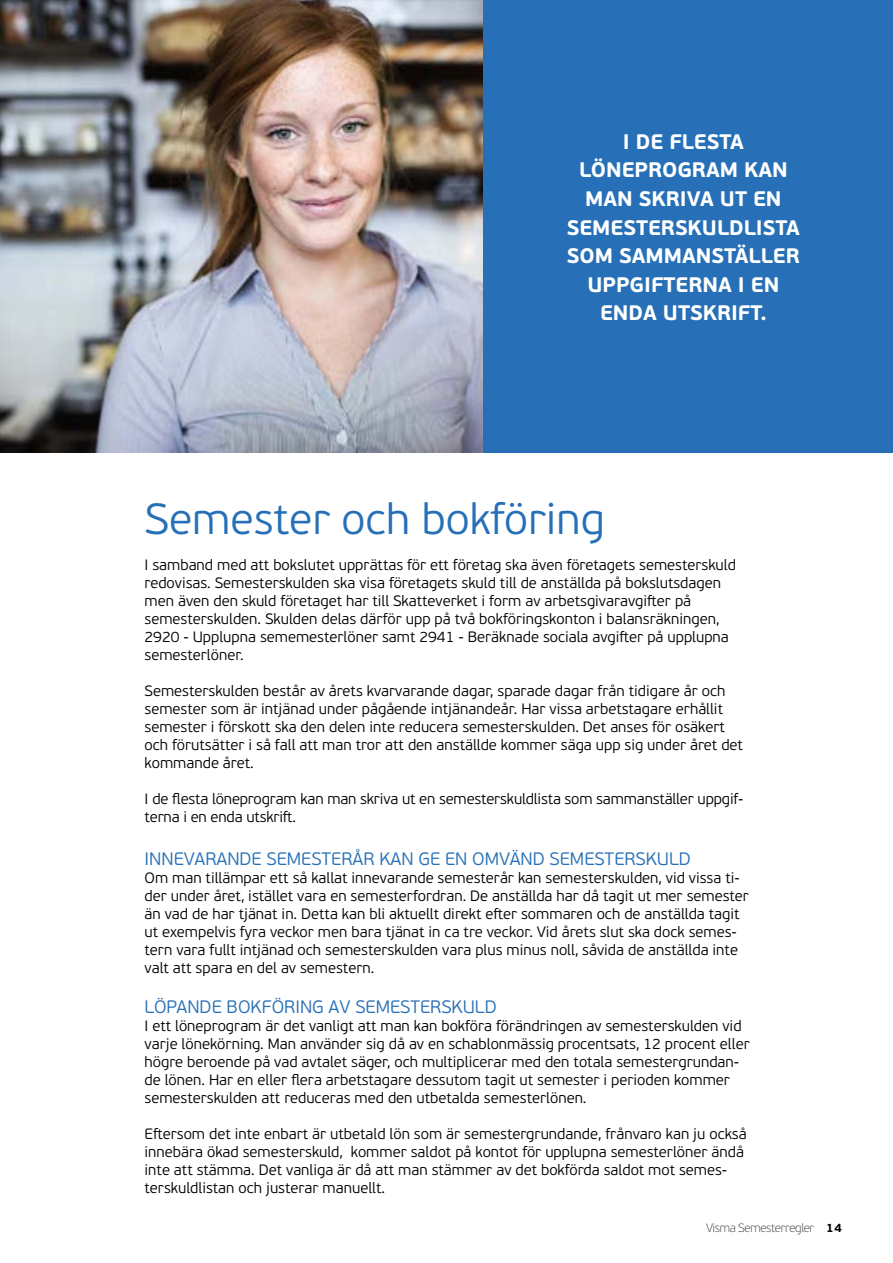
<style>
.page{position:relative;width:893px;height:1263px;background:#fff}
.page>*{position:absolute;margin:0;border:0;box-sizing:border-box;transform-origin:0 0}
.t1{font:300 43.5px "PF Beau Sans Pro";color:#2770b7}
.t2{font:700 21px/28.5px "PF Beau Sans Pro";color:#fff;text-align:center}
.t3{font:300 18px "PF Beau Sans Pro";color:#2770b7}
.t4{font:300 15px/18px "PF Beau Sans Pro";color:#000}
.t5{font:100 12px "PF Beau Sans Pro";letter-spacing:-.03em;color:#3c3c3b}
.s1{font-weight:700;color:#000}
</style>
<div class="page">
<img style="left:0;top:0;width:483px;height:453px">
<div style="left:483px;top:0;width:410px;height:453px;background:#2770b7"></div>
<h2 class="t2" style="left:567px;top:127px;width:235px">I DE FLESTA<br>LÖNEPROGRAM KAN<br>MAN SKRIVA UT EN<br>SEMESTERSKULDLISTA<br>SOM SAMMANSTÄLLER<br>UPPGIFTERNA I EN<br>ENDA UTSKRIFT.</h2>
<h1 class="t1" style="left:145px;top:495px;width:462px">Semester och bokföring</h1>
<p class="t4" style="left:145px;top:556px;width:593px">I samband med att bokslutet upprättas för ett företag ska även företagets semesterskuld redovisas. Semesterskulden ska visa företagets skuld till de anställda på bokslutsdagen men även den skuld företaget har till Skatteverket i form av arbetsgivaravgifter på semesterskulden. Skulden delas därför upp på två bokföringskonton i balansräkningen, 2920 - Upplupna sememesterlöner samt 2941 - Beräknade sociala avgifter på upplupna semesterlöner.</p>
<p class="t4" style="left:145px;top:682px;width:600px">Semesterskulden består av årets kvarvarande dagar, sparade dagar från tidigare år och semester som är intjänad under pågående intjänandeår. Har vissa arbetstagare erhållit semester i förskott ska den delen inte reducera semesterskulden. Det anses för osäkert och förutsätter i så fall att man tror att den anställde kommer säga upp sig under året det kommande året.</p>
<p class="t4" style="left:145px;top:790px;width:600px">I de flesta löneprogram kan man skriva ut en semesterskuldlista som sammanställer uppgif&shy;terna i en enda utskrift.</p>
<p class="t3" style="left:145px;top:849px;width:548px">INNEVARANDE SEMESTERÅR KAN GE EN OMVÄND SEMESTERSKULD</p>
<p class="t4" style="left:145px;top:869px;width:606px">Om man tillämpar ett så kallat innevarande semesterår kan semesterskulden, vid vissa ti&shy;der under året, istället vara en semesterfordran. De anställda har då tagit ut mer semester än vad de har tjänat in. Detta kan bli aktuellt direkt efter sommaren och de anställda tagit ut exempelvis fyra veckor men bara tjänat in ca tre veckor. Vid årets slut ska dock semes&shy;tern vara fullt intjänad och semesterskulden vara plus minus noll, såvida de anställda inte valt att spara en del av semestern.</p>
<p class="t3" style="left:145px;top:997px;width:354px">LÖPANDE BOKFÖRING AV SEMESTERSKULD</p>
<p class="t4" style="left:145px;top:1017px;width:607px">I ett löneprogram är det vanligt att man kan bokföra förändringen av semesterskulden vid varje lönekörning. Man använder sig då av en schablonmässig procentsats, 12 procent eller högre beroende på vad avtalet säger, och multiplicerar med den totala semestergrundan&shy;de lönen. Har en eller flera arbetstagare dessutom tagit ut semester i perioden kommer semesterskulden att reduceras med den utbetalda semesterlönen.</p>
<p class="t4" style="left:145px;top:1125px;width:604px">Eftersom det inte enbart är utbetald lön som är semestergrundande, frånvaro kan ju också innebära ökad semesterskuld, kommer saldot på kontot för upplupna semesterlöner ändå inte att stämma. Det vanliga är då att man stämmer av det bokförda saldot mot semes&shy;terskuldlistan och justerar manuellt.</p>
<p class="t5" style="left:706px;top:1221px;width:137px">Visma Semesterregler <span class="s1">14</span></p>
</div>
